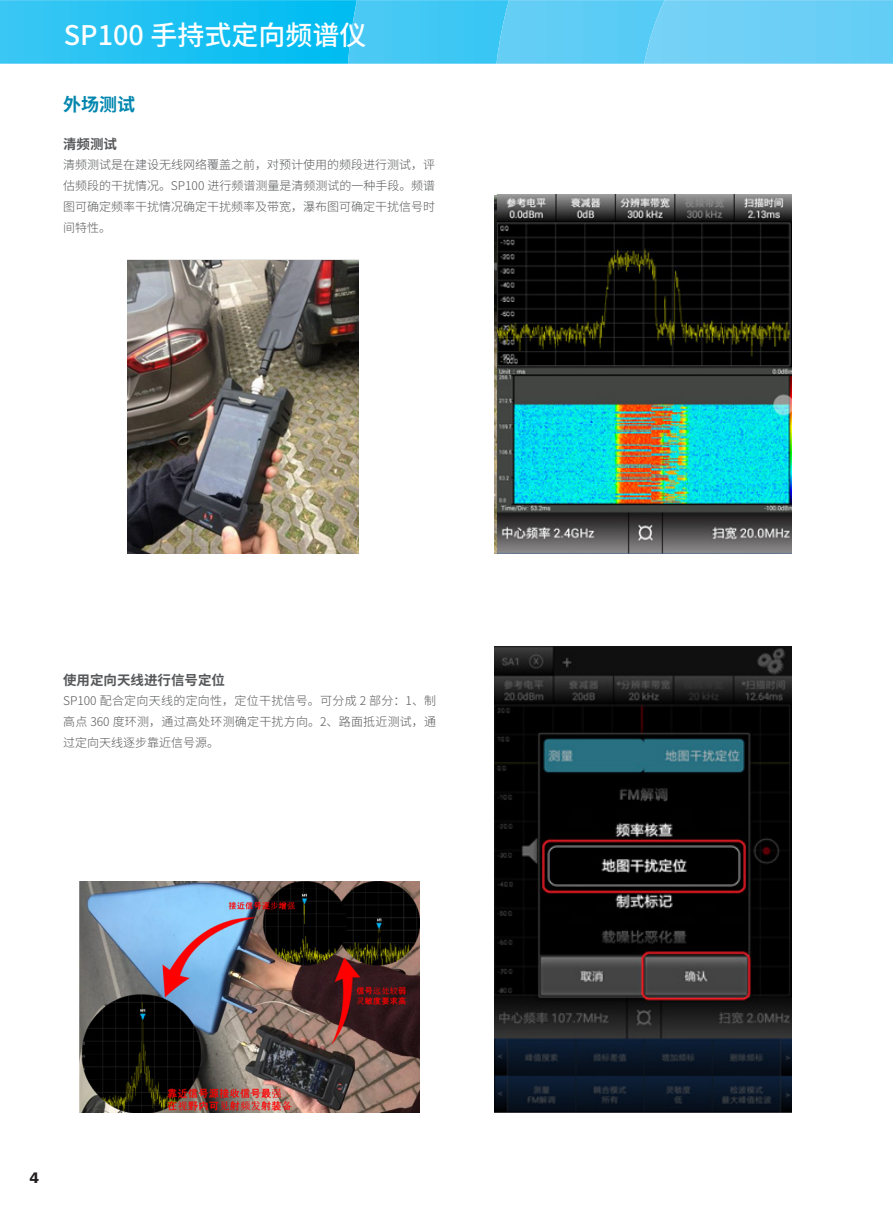
<style>
.page{position:relative;width:893px;height:1212px;background:#fff}
.page>*{position:absolute;margin:0;border:0;box-sizing:border-box;transform-origin:0 0}
.t1{font:500 27px "Source Han Sans SC";color:#fff}
.t2{font:700 18px "Source Han Sans SC";color:#0086ae}
.t3{font:900 15px "Frutiger CE";color:#231f20}
.t4{font:700 13.5px "Source Han Sans SC";color:#57585a}
.t5{font:300 12px/21px "Source Han Sans SC";color:#57585a;text-align:justify}
</style>
<div class="page">
<img style="left:0;top:0;width:348px;height:64px">
<img style="left:348px;top:0;width:148px;height:64px">
<img style="left:496px;top:0;width:148px;height:64px">
<img style="left:644px;top:0;width:249px;height:64px">
<img style="left:128px;top:259px;width:230px;height:295px">
<img style="left:494px;top:195px;width:298px;height:359px">
<img style="left:79px;top:882px;width:340px;height:231px">
<img style="left:494px;top:646px;width:298px;height:467px">
<h1 class="t1" style="left:64px;top:19px;width:304px">SP100 手持式定向频谱仪</h1>
<p class="t2" style="left:63px;top:94px;width:73px">外场测试</p>
<p class="t4" style="left:63px;top:136px;width:55px">清频测试</p>
<p class="t5" style="left:63px;top:154px;width:374px">清频测试是在建设无线网络覆盖之前，对预计使用的频段进行测试，评估频段的干扰情况。SP100 进行频谱测量是清频测试的一种手段。频谱图可确定频率干扰情况确定干扰频率及带宽，瀑布图可确定干扰信号时间特性。</p>
<p class="t4" style="left:63px;top:672px;width:163px">使用定向天线进行信号定位</p>
<p class="t5" style="left:63px;top:690px;width:375px">SP100 配合定向天线的定向性，定位干扰信号。可分成 2 部分：1、制高点 360 度环测，通过高处环测确定干扰方向。2、路面抵近测试，通过定向天线逐步靠近信号源。</p>
<p class="t3" style="left:30px;top:1169px;width:11px">4</p>
</div>
